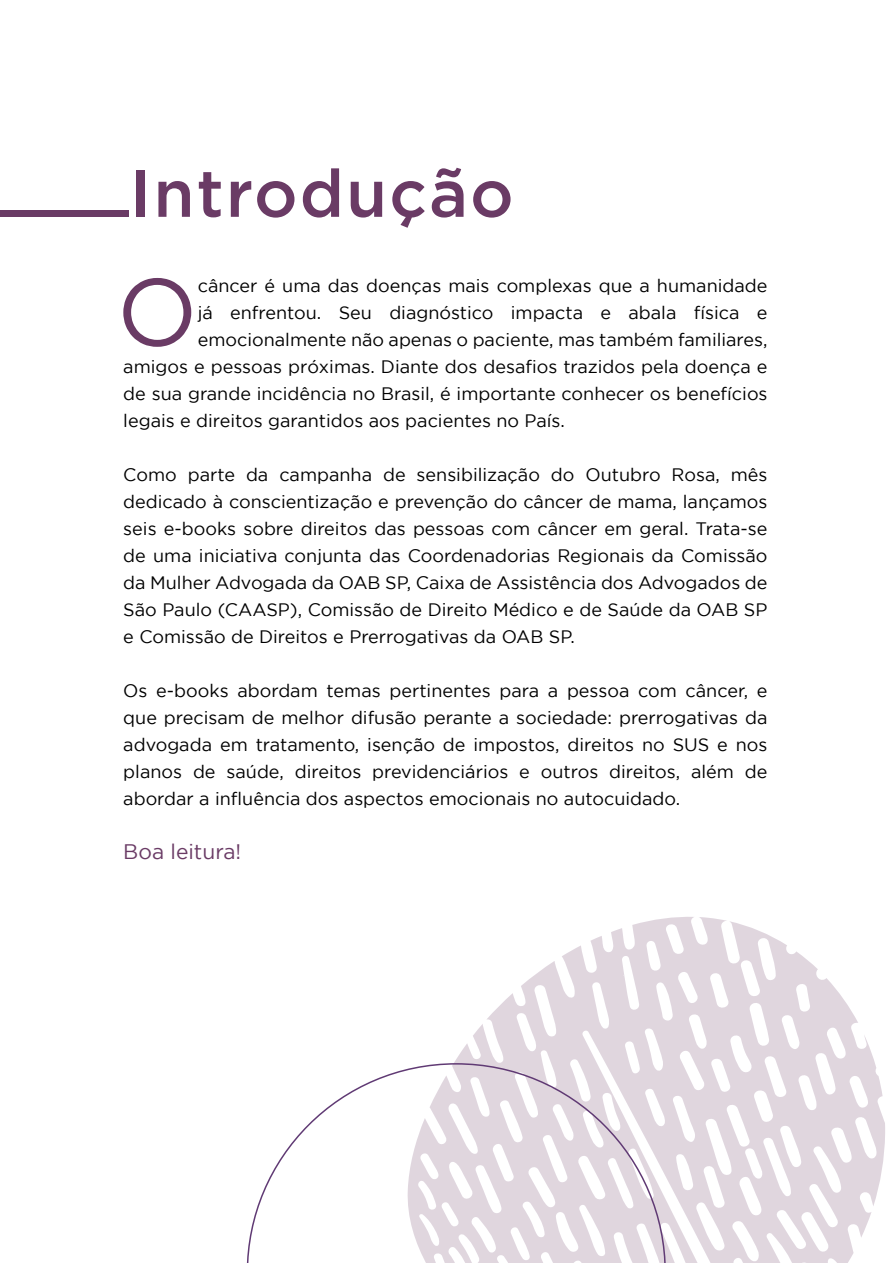
<style>
.page{position:relative;width:893px;height:1263px;background:#fff}
.page>*{position:absolute;margin:0;border:0;box-sizing:border-box;transform-origin:0 0}
.t1{font:95.1px "Gotham";color:#6a3b65}
.t2{font:500 66.3px "Gotham";letter-spacing:.03em;color:#6a3b65}
.t3{font:21px "Gotham";color:#6a3b65}
.t4{font:18px/27px "Gotham";color:#000;text-align:justify}
</style>
<div class="page">
<div style="left:0;top:210px;width:128px;height:7px;background:#6a3b65"></div>
<svg style="left:454px;top:917px;width:431px;height:346px;fill:#e0d6de"></svg>
<svg style="left:247px;top:1063px;width:419px;height:200px"></svg>
<h2 class="t2" style="left:130px;top:156px;width:385px">Introdução</h2>
<h1 class="t1" style="left:117px;top:259px;width:82px">O</h1>
<p class="t4" style="left:198px;top:272px;width:571px">câncer é uma das doenças mais complexas que a humanidade</p>
<p class="t4" style="left:198px;top:299px;width:571px">já enfrentou. Seu diagnóstico impacta e abala física e</p>
<p class="t4" style="left:198px;top:326px;width:571px">emocionalmente não apenas o paciente, mas também familiares,</p>
<p class="t4" style="left:123px;top:353px;width:646px">amigos e pessoas próximas. Diante dos desafios trazidos pela doença e</p>
<p class="t4" style="left:123px;top:380px;width:646px">de sua grande incidência no Brasil, é importante conhecer os benefícios</p>
<p class="t4" style="left:123px;top:407px;width:443px">legais e direitos garantidos aos pacientes no País.</p>
<p class="t4" style="left:123px;top:461px;width:646px">Como parte da campanha de sensibilização do Outubro Rosa, mês dedicado à conscientização e prevenção do câncer de mama, lançamos seis e-books sobre direitos das pessoas com câncer em geral. Trata-se de uma iniciativa conjunta das Coordenadorias Regionais da Comissão da Mulher Advogada da OAB SP, Caixa de Assistência dos Advogados de São Paulo (CAASP), Comissão de Direito Médico e de Saúde da OAB SP e Comissão de Direitos e Prerrogativas da OAB SP.</p>
<p class="t4" style="left:123px;top:677px;width:646px">Os e-books abordam temas pertinentes para a pessoa com câncer, e que precisam de melhor difusão perante a sociedade: prerrogativas da advogada em tratamento, isenção de impostos, direitos no SUS e nos planos de saúde, direitos previdenciários e outros direitos, além de abordar a influência dos aspectos emocionais no autocuidado.</p>
<p class="t3" style="left:123px;top:840px;width:119px">Boa leitura!</p>
</div>
